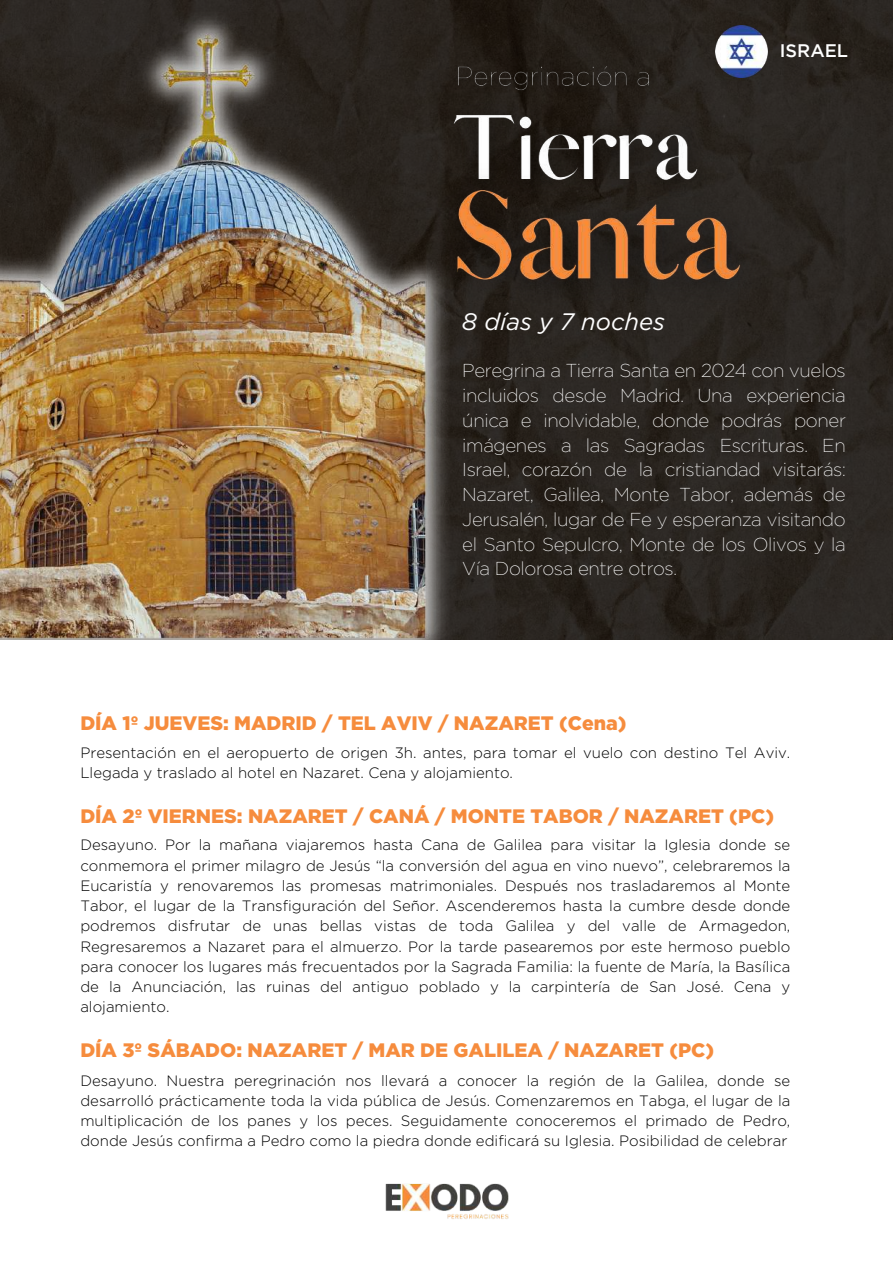
<style>
.page{position:relative;width:893px;height:1264px;background:#fff}
.page>*{position:absolute;margin:0;border:0;box-sizing:border-box;transform-origin:0 0}
.t1{font:italic 23.85px "Gotham";color:#fff}
.t2{font:900 19.5px "Gotham";color:#f68c3d}
.t3{font:200 18.75px/24.8px "Gotham";letter-spacing:-.02em;color:#fff;text-align:justify}
.t4{font:500 18.15px "Gotham";color:#fff}
.t5{font:300 15px/20.2px "Gotham";color:#000;text-align:justify}
</style>
<div class="page">
<img style="left:458px;top:1px;width:434px;height:638px">
<img style="left:0;top:0;width:458px;height:639px">
<img style="left:715px;top:26px;width:52px;height:51px">
<img style="left:446px;top:55px;width:214px;height:28px">
<img style="left:418px;top:83px;width:316px;height:62px">
<img style="left:409px;top:145px;width:379px;height:186px">
<img style="left:385px;top:1183px;width:124px;height:36px">
<h1 class="t1" style="left:462px;top:308px;width:204px">8 días y 7 noches</h1>
<p class="t4" style="left:779px;top:44px;width:70px">ISRAEL</p>
<p class="t3" style="left:462px;top:358px;width:385px">Peregrina a Tierra Santa en 2024 con vuelos incluidos desde Madrid. Una experiencia única e inolvidable, donde podrás poner imágenes a las Sagradas Escrituras. En Israel, corazón de la cristiandad visitarás:<br>Nazaret, Galilea, Monte Tabor, además de Jerusalén, lugar de Fe y esperanza visitando el Santo Sepulcro, Monte de los Olivos y la Vía Dolorosa entre otros.</p>
<h2 class="t2" style="left:80px;top:711px;width:547px">DÍA 1º JUEVES: MADRID / TEL AVIV / NAZARET (Cena)</h2>
<p class="t5" style="left:80px;top:742px;width:711px">Presentación en el aeropuerto de origen 3h. antes, para tomar el vuelo con destino Tel Aviv.<br>Llegada y traslado al hotel en Nazaret. Cena y alojamiento.</p>
<h2 class="t2" style="left:80px;top:804px;width:695px">DÍA 2º VIERNES: NAZARET / CANÁ / MONTE TABOR / NAZARET (PC)</h2>
<p class="t5" style="left:80px;top:834px;width:711px">Desayuno. Por la mañana viajaremos hasta Cana de Galilea para visitar la Iglesia donde se conmemora el primer milagro de Jesús “la conversión del agua en vino nuevo”, celebraremos la Eucaristía y renovaremos las promesas matrimoniales. Después nos trasladaremos al Monte Tabor, el lugar de la Transfiguración del Señor. Ascenderemos hasta la cumbre desde donde podremos disfrutar de unas bellas vistas de toda Galilea y del valle de Armagedon, Regresaremos a Nazaret para el almuerzo. Por la tarde pasearemos por este hermoso pueblo para conocer los lugares más frecuentados por la Sagrada Familia: la fuente de María, la Basílica de la Anunciación, las ruinas del antiguo poblado y la carpintería de San José. Cena y alojamiento.</p>
<h2 class="t2" style="left:80px;top:1038px;width:635px">DÍA 3º SÁBADO: NAZARET / MAR DE GALILEA / NAZARET (PC)</h2>
<p class="t5" style="left:80px;top:1070px;width:711px">Desayuno. Nuestra peregrinación nos llevará a conocer la región de la Galilea, donde se desarrolló prácticamente toda la vida pública de Jesús. Comenzaremos en Tabga, el lugar de la multiplicación de los panes y los peces. Seguidamente conoceremos el primado de Pedro, donde Jesús confirma a Pedro como la piedra donde edificará su Iglesia. Posibilidad de celebrar</p>
</div>
